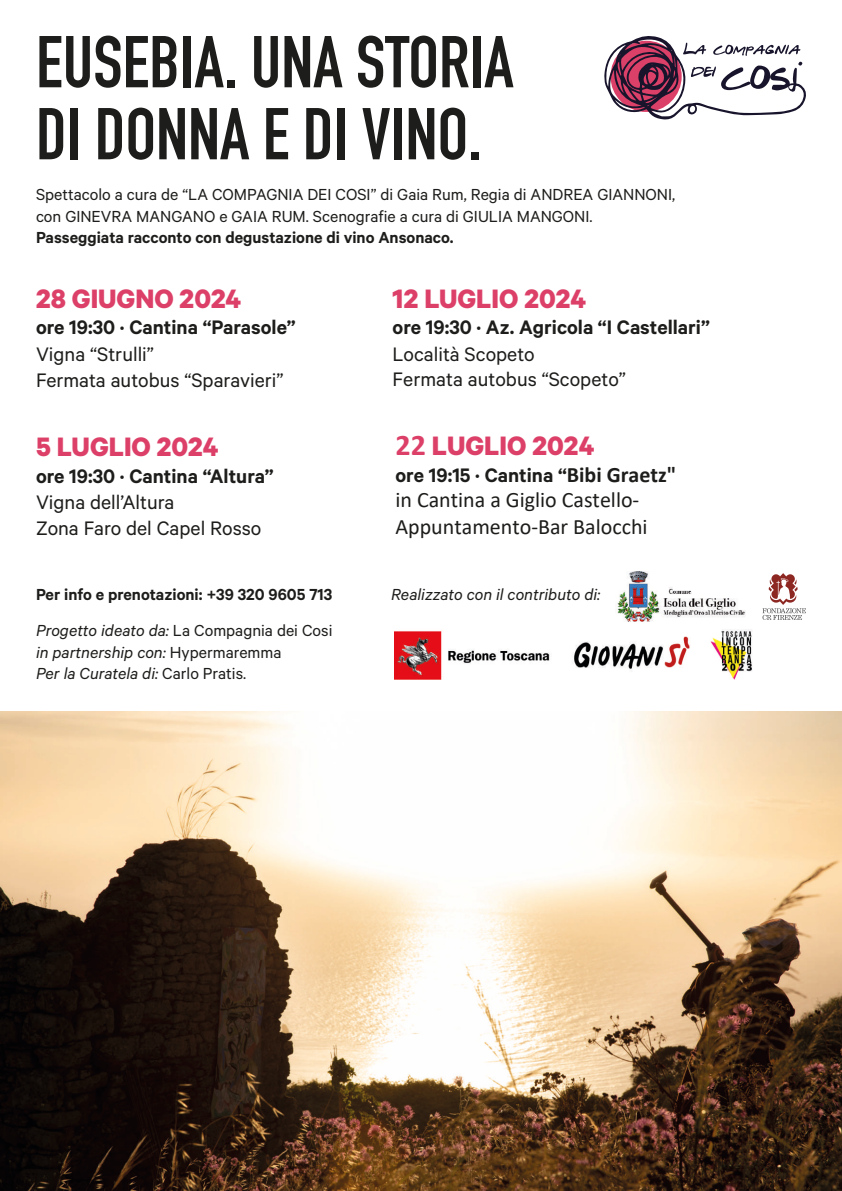
<style>
.page{position:relative;width:842px;height:1191px;background:#fff}
.page>*{position:absolute;margin:0;border:0;box-sizing:border-box;transform-origin:0 0}
.t1{font:700 72px/72px "DIN Condensed";color:#1d1d1b}
.t2{font:700 30px "Calibre";color:#dc4068}
.t3{font:22px/26.4px "Calibre";color:#1d1d1b}
.t4{font:600 22px "Calibre";color:#1d1d1b}
.t5{font:22px/26.4px "Calibri";color:#1d1d1b}
.t6{font:18px/21.6px "Calibre";color:#1d1d1b}
.t7{font:italic 18px/21.6px "Calibre";color:#1d1d1b}
.t8{font:600 18px "Calibre";color:#1d1d1b}
.s1{font-family:"Calibri"}
.s2{font-family:"Calibri";font-weight:700}
.s3{font-style:normal}
</style>
<div class="page">
<img style="left:0;top:711px;width:842px;height:480px">
<svg style="left:604px;top:36px;width:202px;height:84px"></svg>
<img style="left:395px;top:629px;width:357px;height:50px">
<img style="left:617px;top:571px;width:129px;height:50px">
<svg style="left:762px;top:573px;width:44px;height:47px"></svg>
<h1 class="t1" style="left:36px;top:26px;width:479px">EUSEBIA. UNA STORIA<br>DI DONNA E DI VINO.</h1>
<p class="t6" style="left:36px;top:183px;width:641px">Spettacolo a cura de “LA COMPAGNIA DEI COSI” di Gaia Rum, Regia di ANDREA GIANNONI, con GINEVRA MANGANO e GAIA RUM. Scenografie a cura di GIULIA MANGONI.</p>
<p class="t8" style="left:36px;top:227px;width:419px">Passeggiata racconto con degustazione di vino Ansonaco.</p>
<h2 class="t2" style="left:36px;top:280px;width:207px">28 GIUGNO 2024</h2>
<p class="t4" style="left:36px;top:314px;width:261px">ore 19:30 · Cantina “Parasole”</p>
<p class="t3" style="left:36px;top:340px;width:249px">Vigna “Strulli”<br>Fermata autobus “Sparavieri”</p>
<h2 class="t2" style="left:36px;top:428px;width:184px">5 LUGLIO 2024</h2>
<p class="t4" style="left:36px;top:462px;width:239px">ore 19:30 · Cantina “Altura”</p>
<p class="t3" style="left:36px;top:488px;width:227px">Vigna dell’Altura<br>Zona Faro del Capel Rosso</p>
<h2 class="t2" style="left:393px;top:280px;width:195px">12 LUGLIO 2024</h2>
<p class="t4" style="left:393px;top:314px;width:319px">ore 19:30 · Az. Agricola “I Castellari”</p>
<p class="t3" style="left:393px;top:340px;width:235px;line-height:25.6px">Località Scopeto<br>Fermata autobus “Scopeto”</p>
<h2 class="t2" style="left:395px;top:427px;width:200px"><span class="s1">22</span> LUGLIO 2024</h2>
<p class="t4" style="left:395px;top:461px;width:283px">ore 19:15 · Cantina “<span class="s2">Bibi Graetz"</span></p>
<p class="t5" style="left:395px;top:486px;width:254px">in Cantina a Giglio Castello-<br>Appuntamento-Bar Balocchi</p>
<p class="t8" style="left:36px;top:583px;width:298px">Per info e prenotazioni: +39 320 9605 713</p>
<p class="t7" style="left:391px;top:582px;width:211px">Realizzato con il contributo di:</p>
<p class="t7" style="left:36px;top:619px;width:298px">Progetto ideato da: <span class="s3">La Compagnia dei Cosi </span>in partnership con: <span class="s3">Hypermaremma<br></span>Per la Curatela di: <span class="s3">Carlo Pratis.</span></p>
</div>
